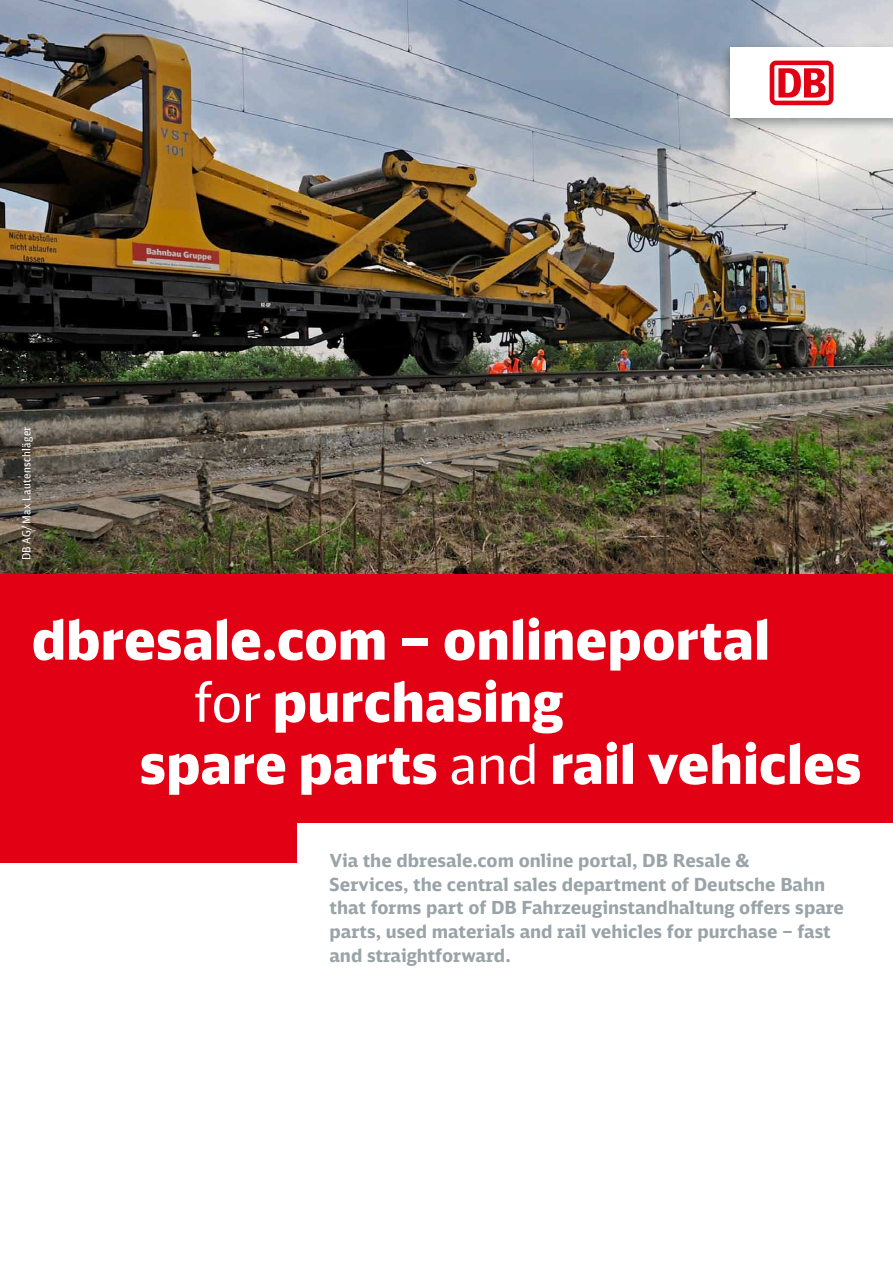
<style>
.page{position:relative;width:893px;height:1263px;background:#fff}
.page>*{position:absolute;margin:0;border:0;box-sizing:border-box;transform-origin:0 0}
.t1{font:900 54px "DB Head";letter-spacing:.01em;color:#fff}
.t2{font:700 18px/23.7px "DB Sans";color:#99a3a8}
.t3{font:11.25px "DB Sans Cond";letter-spacing:.03em;color:#fff}
.s1{font-weight:400}
</style>
<div class="page">
<img style="left:0;top:0;width:893px;height:574px">
<div style="left:0;top:574px;width:893px;height:288px;background:#e20015"></div>
<div style="left:298px;top:824px;width:595px;height:439px;background:#fff"></div>
<img style="left:715px;top:37px;width:178px;height:99px">
<div style="left:730px;top:48px;width:163px;height:70px;background:#fff"></div>
<div style="left:770px;top:61px;width:63px;height:44px;background:#e20015;border-radius:6px"></div>
<div style="left:774px;top:65px;width:55px;height:36px;background:#fff;border-radius:2px"></div>
<svg style="left:778px;top:68px;width:48px;height:30px"></svg>
<p class="t3" style="left:19px;top:560px;width:135px;rotate:-90deg">DB AG/ Max Lautenschläger</p>
<h1 class="t1" style="left:32px;top:605px;width:740px">dbresale.com – onlineportal</h1>
<h1 class="t1" style="left:194px;top:667px;width:371px"><span class="s1">for</span> purchasing</h1>
<h1 class="t1" style="left:140px;top:729px;width:723px">spare parts <span class="s1">and</span> rail vehicles</h1>
<p class="t2" style="left:330px;top:848px;width:516px">Via the dbresale.com online portal, DB Resale &amp;<br>Services, the central sales department of Deutsche Bahn that forms part of DB Fahrzeuginstandhaltung offers spare parts, used materials and rail vehicles for purchase – fast and straightforward.</p>
<p class="t2" style="left:330px;top:848px;width:453px">Wie si ht d r Antrieb der Zukunft auf Streck n aus, auf denen</p>
<p class="t2" style="left:330px;top:872px;width:498px;text-indent:114px">ute noch der Dieselantrieb gang und gäbe ist? Dieser Frage müssen sich Aufgabenträger und<br>Ve kehrsuntern hmen mehr denn je stellen. Klar ist: Der</p>
</div>
